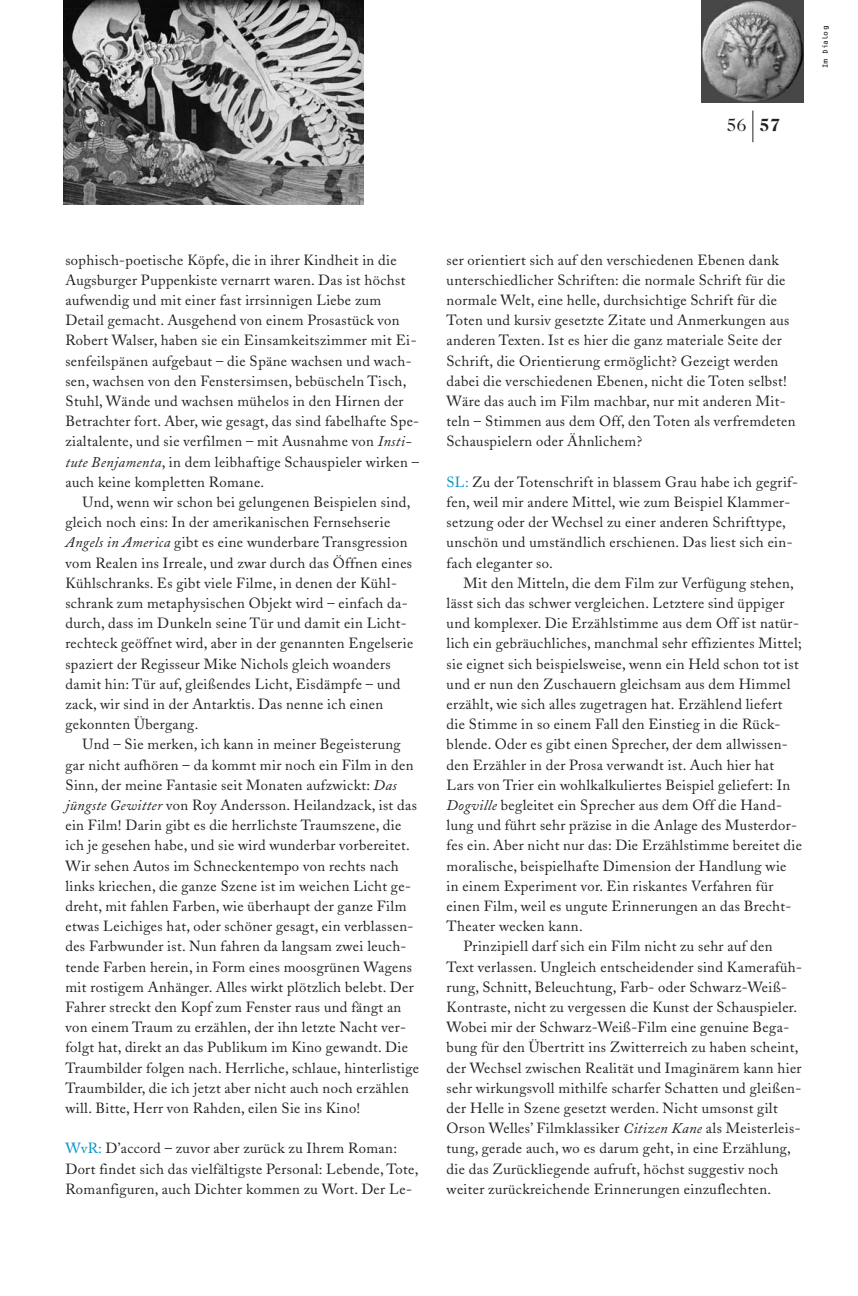
<style>
.page{position:relative;width:858px;height:1296px;background:#fff}
.page>*{position:absolute;margin:0;border:0;box-sizing:border-box;transform-origin:0 0}
.t1{font:18px "Caslon 224 IT Cby BT";color:#231f20}
.t2{font:14.7px/20.2px "Adobe Caslon";letter-spacing:.025em;color:#231f20}
.t3{font:7.5px "OCRF";letter-spacing:.095em;color:#231f20}
.s1{font-weight:700}
.s2{font-style:italic}
.s3{color:#0092c8}
</style>
<div class="page">
<hr style="left:753px;top:111px;width:1px;height:31px;background:#231f20">
<img style="left:702px;top:0;width:102px;height:102px">
<img style="left:64px;top:0;width:299px;height:204px">
<p class="t1" style="left:726px;top:119px;width:55px">56 <span class="s1">57</span></p>
<p class="t3" style="left:823px;top:68px;width:44px;rotate:-90deg">Im Dialog</p>
<p class="t2" style="left:65px;top:251px;width:355px">sophisch-poetische Köpfe, die in ihrer Kindheit in die Augsburger Puppenkiste vernarrt waren. Das ist höchst aufwendig und mit einer fast irrsinnigen Liebe zum Detail gemacht. Ausgehend von einem Prosastück von Robert Walser, haben sie ein Einsamkeitszimmer mit Ei&shy;senfeilspänen aufgebaut – die Späne wachsen und wach&shy;sen, wachsen von den Fenstersimsen, bebüscheln Tisch, Stuhl, Wände und wachsen mühelos in den Hirnen der Betrachter fort. Aber, wie gesagt, das sind fabelhafte Spe&shy;zialtalente, und sie verfilmen – mit Ausnahme von <span class="s2">Insti&shy;tute Benjamenta</span>, in dem leibhaftige Schauspieler wirken – auch keine kompletten Romane.</p>
<p class="t2" style="left:65px;top:494px;width:350px;text-indent:17px">Und, wenn wir schon bei gelungenen Beispielen sind, gleich noch eins: In der amerikanischen Fernsehserie <span class="s2">Angels in America</span> gibt es eine wunderbare Transgression vom Realen ins Irreale, und zwar durch das Öffnen eines Kühlschranks. Es gibt viele Filme, in denen der Kühl&shy;schrank zum metaphysischen Objekt wird – einfach da&shy;durch, dass im Dunkeln seine Tür und damit ein Licht&shy;rechteck geöffnet wird, aber in der genannten Engelserie spaziert der Regisseur Mike Nichols gleich woanders damit hin: Tür auf, gleißendes Licht, Eisdämpfe – und zack, wir sind in der Antarktis. Das nenne ich einen gekonnten Übergang.</p>
<p class="t2" style="left:65px;top:736px;width:355px;text-indent:17px">Und – Sie merken, ich kann in meiner Begeisterung gar nicht aufhören – da kommt mir noch ein Film in den Sinn, der meine Fantasie seit Monaten aufzwickt: <span class="s2">Das jüngste Gewitter</span> von Roy Andersson. Heilandzack, ist das ein Film! Darin gibt es die herrlichste Traumszene, die ich je gesehen habe, und sie wird wunderbar vorbereitet.<br>Wir sehen Autos im Schneckentempo von rechts nach links kriechen, die ganze Szene ist im weichen Licht ge&shy;dreht, mit fahlen Farben, wie überhaupt der ganze Film etwas Leichiges hat, oder schöner gesagt, ein verblassen&shy;des Farbwunder ist. Nun fahren da langsam zwei leuch&shy;tende Farben herein, in Form eines moosgrünen Wagens mit rostigem Anhänger. Alles wirkt plötzlich belebt. Der Fahrer streckt den Kopf zum Fenster raus und fängt an von einem Traum zu erzählen, der ihn letzte Nacht ver&shy;folgt hat, direkt an das Publikum im Kino gewandt. Die Traumbilder folgen nach. Herrliche, schlaue, hinterlistige Traumbilder, die ich jetzt aber nicht auch noch erzählen will. Bitte, Herr von Rahden, eilen Sie ins Kino!</p>
<p class="t2" style="left:65px;top:1140px;width:354px"><span class="s3">WvR:</span> D’accord – zuvor aber zurück zu Ihrem Roman:<br>Dort findet sich das vielfältigste Personal: Lebende, Tote,<br>Romanfiguren, auch Dichter kommen zu Wort. Der Le-</p>
<p class="t2" style="left:447px;top:251px;width:350px">ser orientiert sich auf den verschiedenen Ebenen dank unterschiedlicher Schriften: die normale Schrift für die normale Welt, eine helle, durchsichtige Schrift für die Toten und kursiv gesetzte Zitate und Anmerkungen aus anderen Texten. Ist es hier die ganz materiale Seite der Schrift, die Orientierung ermöglicht? Gezeigt werden dabei die verschiedenen Ebenen, nicht die Toten selbst!<br>Wäre das auch im Film machbar, nur mit anderen Mit&shy;teln – Stimmen aus dem Off, den Toten als verfremdeten Schauspielern oder Ähnlichem?</p>
<p class="t2" style="left:447px;top:474px;width:353px"><span class="s3">SL:</span> Zu der Totenschrift in blassem Grau habe ich gegrif&shy;fen, weil mir andere Mittel, wie zum Beispiel Klammer&shy;setzung oder der Wechsel zu einer anderen Schrifttype, unschön und umständlich erschienen. Das liest sich ein&shy;fach eleganter so.</p>
<p class="t2" style="left:464px;top:574px;width:332px">Mit den Mitteln, die dem Film zur Verfügung stehen,</p>
<p class="t2" style="left:447px;top:595px;width:339px">lässt sich das schwer vergleichen. Letztere sind üppiger</p>
<p class="t2" style="left:447px;top:615px;width:354px">und komplexer. Die Erzählstimme aus dem Off ist natür-</p>
<p class="t2" style="left:447px;top:635px;width:357px">lich ein gebräuchliches, manchmal sehr effizientes Mittel;</p>
<p class="t2" style="left:447px;top:655px;width:354px">sie eignet sich beispielsweise, wenn ein Held schon tot ist</p>
<p class="t2" style="left:447px;top:675px;width:345px">und er nun den Zuschauern gleichsam aus dem Himmel</p>
<p class="t2" style="left:447px;top:696px;width:338px">erzählt, wie sich alles zugetragen hat. Erzählend liefert</p>
<p class="t2" style="left:447px;top:716px;width:335px">die Stimme in so einem Fall den Einstieg in die Rück-</p>
<p class="t2" style="left:447px;top:736px;width:343px">blende. Oder es gibt einen Sprecher, der dem allwissen-</p>
<p class="t2" style="left:447px;top:756px;width:329px">den Erzähler in der Prosa verwandt ist. Auch hier hat</p>
<p class="t2" style="left:447px;top:776px;width:345px">Lars von Trier ein wohlkalkuliertes Beispiel geliefert: In</p>
<p class="t2" style="left:447px;top:797px;width:337px"><span class="s2">Dogville</span> begleitet ein Sprecher aus dem Off die Hand-</p>
<p class="t2" style="left:447px;top:817px;width:352px">lung und führt sehr präzise in die Anlage des Musterdor-</p>
<p class="t2" style="left:447px;top:837px;width:357px">fes ein. Aber nicht nur das: Die Erzählstimme bereitet die</p>
<p class="t2" style="left:447px;top:857px;width:341px">moralische, beispielhafte Dimension der Handlung wie</p>
<p class="t2" style="left:447px;top:877px;width:329px">in einem Experiment vor. Ein riskantes Verfahren für</p>
<p class="t2" style="left:447px;top:898px;width:346px">einen Film, weil es ungute Erinnerungen an das Brecht-</p>
<p class="t2" style="left:447px;top:918px;width:138px">Theater wecken kann.</p>
<p class="t2" style="left:464px;top:938px;width:310px">Prinzipiell darf sich ein Film nicht zu sehr auf den</p>
<p class="t2" style="left:447px;top:958px;width:357px">Text verlassen. Ungleich entscheidender sind Kamerafüh-</p>
<p class="t2" style="left:447px;top:978px;width:342px">rung, Schnitt, Beleuchtung, Farb- oder Schwarz-Weiß-</p>
<p class="t2" style="left:447px;top:999px;width:352px">Kontraste, nicht zu vergessen die Kunst der Schauspieler.</p>
<p class="t2" style="left:447px;top:1019px;width:344px">Wobei mir der Schwarz-Weiß-Film eine genuine Bega-</p>
<p class="t2" style="left:447px;top:1039px;width:353px">bung für den Übertritt ins Zwitterreich zu haben scheint,</p>
<p class="t2" style="left:447px;top:1059px;width:357px">der Wechsel zwischen Realität und Imaginärem kann hier</p>
<p class="t2" style="left:447px;top:1079px;width:356px">sehr wirkungsvoll mithilfe scharfer Schatten und gleißen-</p>
<p class="t2" style="left:447px;top:1100px;width:333px">der Helle in Szene gesetzt werden. Nicht umsonst gilt</p>
<p class="t2" style="left:447px;top:1120px;width:356px">Orson Welles’ Filmklassiker <span class="s2">Citizen Kane</span> als Meisterleis-</p>
<p class="t2" style="left:447px;top:1140px;width:346px">tung, gerade auch, wo es darum geht, in eine Erzählung,</p>
<p class="t2" style="left:447px;top:1160px;width:333px">die das Zurückliegende aufruft, höchst suggestiv noch</p>
<p class="t2" style="left:447px;top:1180px;width:326px">weiter zurückreichende Erinnerungen einzuflechten.</p>
</div>
